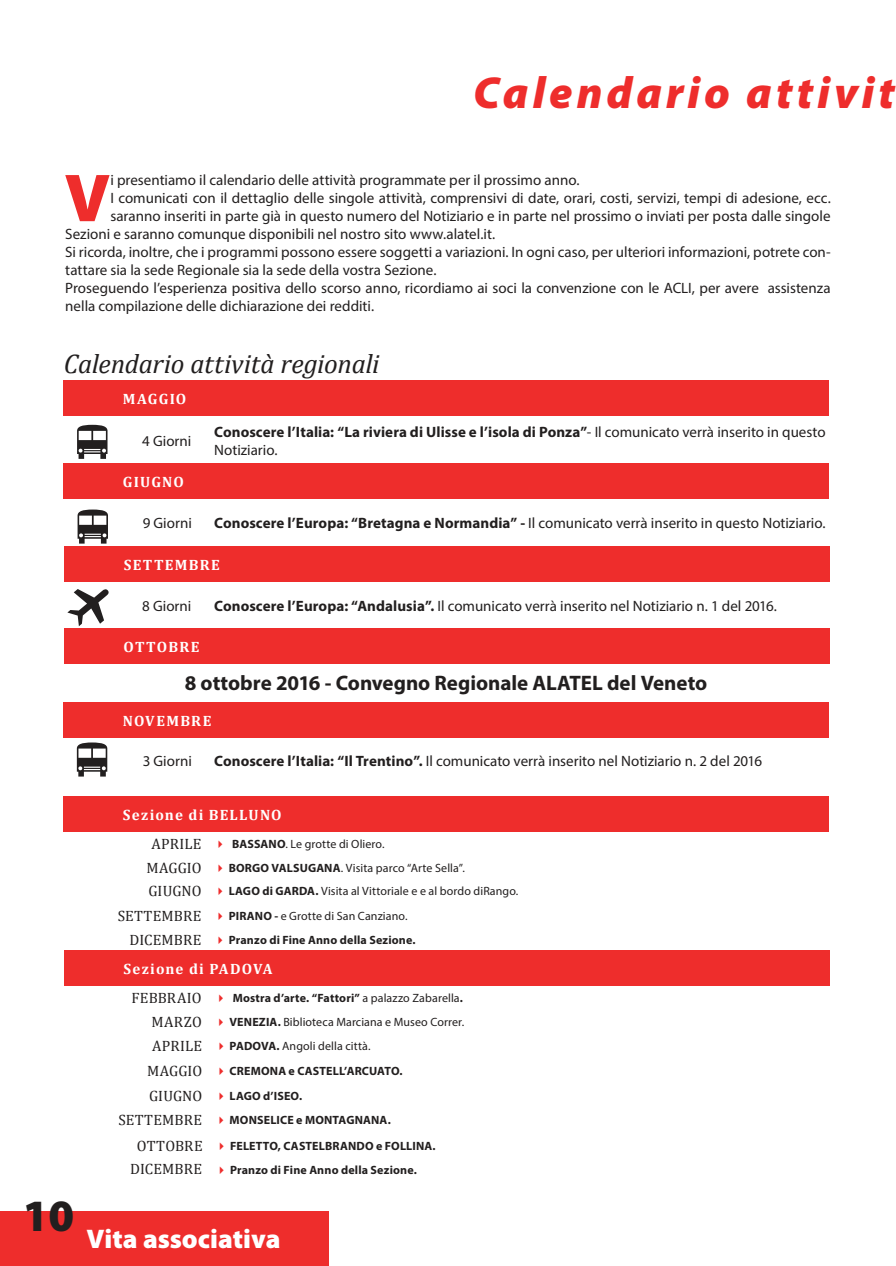
<style>
.page{position:relative;width:896px;height:1266px;background:#fff}
.page>*{position:absolute;margin:0;border:0;box-sizing:border-box;transform-origin:0 0}
.t1{font:900 68.4px "Myriad Pro";color:#ee2d2c}
.t2{font:italic 900 45px "Myriad Pro";letter-spacing:.09em;color:#ee2d2c}
.t3{font:italic 27px "Cambria";letter-spacing:-.01em;color:#221f1f}
.t4{font:900 27px "Myriad Pro";color:#fff}
.t5{font:700 21px "Myriad Pro";color:#221f1f}
.t6{font:15px "Myriad Pro";color:#221f1f}
.t7{font:700 15px/18px "Myriad Pro";letter-spacing:.005em;color:#221f1f}
.t8{font:700 15px "Cambria";letter-spacing:.08em;color:#fff}
.t9{font:12px "Myriad Pro";letter-spacing:.01em;color:#221f1f}
.t10{font:700 12px/23.7px "Myriad Pro";letter-spacing:.015em;color:#221f1f}
.s1{font-weight:400}
.s2{font-weight:700}
.s3{font-family:"Cambria";font-size:15px}
.s4{color:#ee2d2c}
.s5{font-family:"Cambria";font-weight:400;font-size:15px}
</style>
<div class="page">
<div style="left:63px;top:381px;width:766px;height:35px;background:#ee2d2c"></div>
<div style="left:63px;top:464px;width:766px;height:35px;background:#ee2d2c"></div>
<div style="left:64px;top:546px;width:766px;height:36px;background:#ee2d2c"></div>
<div style="left:64px;top:628px;width:765px;height:35px;background:#ee2d2c"></div>
<div style="left:63px;top:702px;width:766px;height:35px;background:#ee2d2c"></div>
<div style="left:63px;top:796px;width:766px;height:35px;background:#ee2d2c"></div>
<div style="left:64px;top:950px;width:765px;height:35px;background:#ee2d2c"></div>
<div style="left:0;top:1211px;width:329px;height:55px;background:#ee2d2c"></div>
<h2 class="t2" style="left:473px;top:76px;width:423px">Calendario attivit</h2>
<h1 class="t1" style="left:64px;top:172px;width:47px">V</h1>
<p class="t6" style="left:110px;top:173px;width:471px">i presentiamo il calendario delle attività programmate per il prossimo anno.</p>
<p class="t6" style="left:110px;top:191px;width:722px">I comunicati con il dettaglio delle singole attività, comprensivi di date, orari, costi, servizi, tempi di adesione, ecc.</p>
<p class="t6" style="left:110px;top:209px;width:722px">saranno inseriti in parte già in questo numero del Notiziario e in parte nel prossimo o inviati per posta dalle singole</p>
<p class="t6" style="left:65px;top:227px;width:431px">Sezioni e saranno comunque disponibili nel nostro sito www.alatel.it.</p>
<p class="t6" style="left:65px;top:245px;width:767px">Si ricorda, inoltre, che i programmi possono essere soggetti a variazioni. In ogni caso, per ulteriori informazioni, potrete con-</p>
<p class="t6" style="left:65px;top:263px;width:373px">tattare sia la sede Regionale sia la sede della vostra Sezione.</p>
<p class="t6" style="left:65px;top:281px;width:767px">Proseguendo l’esperienza positiva dello scorso anno, ricordiamo ai soci la convenzione con le ACLI, per avere assistenza</p>
<p class="t6" style="left:65px;top:299px;width:310px">nella compilazione delle dichiarazione dei redditi.</p>
<h3 class="t3" style="left:64px;top:354px;width:317px">Calendario attività regionali</h3>
<p class="t8" style="left:123px;top:390px;width:65px">MAGGIO</p>
<p class="t6" style="left:142px;top:434px;width:51px">4 Giorni</p>
<p class="t8" style="left:123px;top:473px;width:63px">GIUGNO</p>
<p class="t6" style="left:143px;top:516px;width:51px">9 Giorni</p>
<p class="t7" style="left:214px;top:424px;width:613px">Conoscere l’Italia: “La riviera di Ulisse e l’isola di Ponza”<span class="s1">- Il comunicato verrà inserito in questo<br>Notiziario.</span></p>
<p class="t6" style="left:214px;top:516px;width:613px"><span class="s2">Conoscere l’Europa: “Bretagna e Normandia” -</span> Il comunicato verrà inserito in questo Notiziario.</p>
<p class="t8" style="left:124px;top:556px;width:97px">SETTEMBRE</p>
<p class="t6" style="left:142px;top:599px;width:51px">8 Giorni</p>
<p class="t6" style="left:214px;top:599px;width:564px"><span class="s2">Conoscere l’Europa: “Andalusia”.</span> Il comunicato verrà inserito nel Notiziario n. 1 del 2016.</p>
<p class="t8" style="left:124px;top:638px;width:77px">OTTOBRE</p>
<h3 class="t5" style="left:185px;top:675px;width:524px">8 ottobre 2016 - Convegno Regionale ALATEL del Veneto</h3>
<p class="t8" style="left:123px;top:712px;width:90px">NOVEMBRE</p>
<p class="t6" style="left:143px;top:753px;width:51px">3 Giorni</p>
<p class="t6" style="left:214px;top:753px;width:549px"><span class="s2">Conoscere l’Italia: “Il Trentino”.</span> Il comunicato verrà inserito nel Notiziario n. 2 del 2016</p>
<p class="t8" style="left:123px;top:806px;width:160px">Sezione di BELLUNO</p>
<p class="t9" style="left:151px;top:838px;width:235px"><span class="s3">APRILE</span> <span class="s4">✔</span> <span class="s2">BASSANO</span>. Le grotte di Oliero.</p>
<p class="t9" style="left:146px;top:862px;width:320px"><span class="s3">MAGGIO</span> <span class="s4">✔</span> <span class="s2">BORGO VALSUGANA</span>. Visita parco “Arte Sella”.</p>
<p class="t9" style="left:148px;top:885px;width:371px"><span class="s3">GIUGNO</span> <span class="s4">✔</span> <span class="s2">LAGO di GARDA.</span> Visita al Vittoriale e e al bordo diRango.</p>
<p class="t9" style="left:118px;top:910px;width:291px"><span class="s3">SETTEMBRE</span> <span class="s4">✔</span> <span class="s2">PIRANO -</span> e Grotte di San Canziano.</p>
<p class="t10" style="left:130px;top:928px;width:288px"><span class="s5">DICEMBRE</span> <span class="s4">✔</span> Pranzo di Fine Anno della Sezione.</p>
<p class="t8" style="left:124px;top:960px;width:151px">Sezione di PADOVA</p>
<p class="t10" style="left:132px;top:987px;width:333px"><span class="s5">FEBBRAIO</span> <span class="s4">✔</span> Mostra d’arte. “Fattori” <span class="s1">a palazzo Zabarella</span>.</p>
<p class="t9" style="left:151px;top:1016px;width:314px"><span class="s3">MARZO</span> <span class="s4">✔</span> <span class="s2">VENEZIA.</span> Biblioteca Marciana e Museo Correr.</p>
<p class="t9" style="left:152px;top:1040px;width:220px"><span class="s3">APRILE</span> <span class="s4">✔</span> <span class="s2">PADOVA.</span> Angoli della città.</p>
<p class="t10" style="left:147px;top:1060px;width:257px"><span class="s5">MAGGIO</span> <span class="s4">✔</span> CREMONA e CASTELL’ARCUATO.</p>
<p class="t10" style="left:149px;top:1085px;width:155px"><span class="s5">GIUGNO</span> <span class="s4">✔</span> LAGO d’ISEO.</p>
<p class="t10" style="left:118px;top:1109px;width:274px"><span class="s5">SETTEMBRE</span> <span class="s4">✔</span> MONSELICE e MONTAGNANA.</p>
<p class="t10" style="left:130px;top:1135px;width:307px;text-indent:7px"><span class="s5">OTTOBRE</span> <span class="s4">✔</span> FELETTO, CASTELBRANDO e FOLLINA.<br><span class="s5">DICEMBRE</span> <span class="s4">✔</span> Pranzo di Fine Anno della Sezione.</p>
<h3 class="t4" style="left:23px;top:1228px;width:259px"><sup>10</sup> Vita associativa</h3>
</div>
